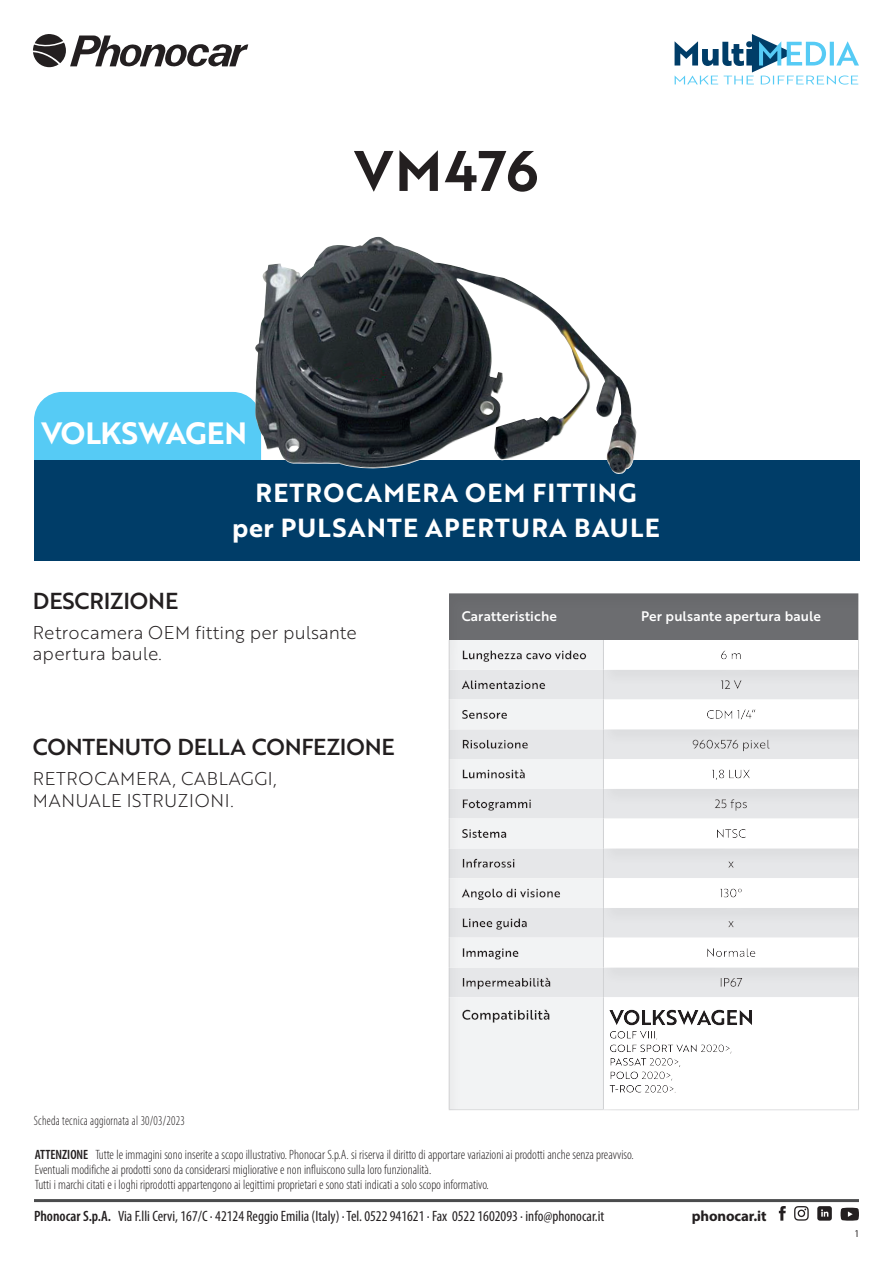
<style>
.page{position:relative;width:893px;height:1263px;background:#fff}
.page>*{position:absolute;margin:0;border:0;box-sizing:border-box;transform-origin:0 0}
.t1{font:55.5px "Brother 1816 Bold";letter-spacing:.02em;color:#231f20}
.t2{font:30px "Brother 1816 Bold";letter-spacing:-.005em;color:#fff}
.t3{font:25.5px/34.5px "Brother 1816 Bold";letter-spacing:.05em;color:#fff;text-align:center}
.t4{font:22.5px "Brother 1816 Medium";letter-spacing:-.01em;color:#231f20}
.t5{font:18px/21.6px "Brother 1816 Light";color:#231f20}
.t6{font:18px/21.6px "Brother 1816 Light";letter-spacing:.025em;color:#231f20}
.t7{font:condensed 15px "Myriad Pro";color:#231f20}
.t8{font:700 14.85px "Myriad Pro";letter-spacing:-.01em;color:#231f20}
.t9{font:300 condensed 13.5px/15px "Myriad Pro";color:#231f20}
.t10{font:13.5px "Brother 1816 Medium";letter-spacing:.01em;color:#fff}
.t11{font:300 condensed 13.5px "Myriad Pro";letter-spacing:.02em;color:#231f20;scale:.9 1}
.t12{font:condensed 10.5px "Myriad Pro";color:#231f20}
.s1{font-weight:600}
</style>
<div class="page">
<hr style="left:34px;top:1199px;width:825px;height:3px;background:#4b4c4d">
<svg style="left:779px;top:1206px;width:7px;height:14px"></svg>
<svg style="left:794px;top:1206px;width:15px;height:14px"></svg>
<svg style="left:817px;top:1206px;width:15px;height:14px"></svg>
<svg style="left:841px;top:1208px;width:18px;height:12px"></svg>
<svg style="left:33px;top:34px;width:215px;height:34px"></svg>
<svg style="left:675px;top:34px;width:184px;height:51px"></svg>
<div style="left:34px;top:392px;width:221px;height:68px;background:#56cbf5"></div>
<div style="left:34px;top:460px;width:825px;height:101px;background:#003d68"></div>
<div style="left:446px;top:593px;width:446px;height:526px;background:#231f20;opacity:.05"></div>
<img style="left:255px;top:237px;width:382px;height:237px">
<h2 class="t2" style="left:41px;top:410px;width:207px">VOLKSWAGEN</h2>
<h1 class="t1" style="left:355px;top:129px;width:185px">VM476</h1>
<h3 class="t3" style="left:232px;top:475px;width:429px">RETROCAMERA OEM FITTING per PULSANTE APERTURA BAULE</h3>
<h3 class="t4" style="left:33px;top:584px;width:147px">DESCRIZIONE</h3>
<h3 class="t5" style="left:33px;top:621px;width:325px">Retrocamera OEM fitting per pulsante apertura baule.</h3>
<h3 class="t4" style="left:33px;top:730px;width:363px">CONTENUTO DELLA CONFEZIONE</h3>
<h3 class="t6" style="left:33px;top:767px;width:245px">RETROCAMERA, CABLAGGI,<br>MANUALE ISTRUZIONI.</h3>
<p class="t10" style="left:462px;top:606px;width:97px">Caratteristiche</p>
<p class="t10" style="left:641px;top:606px;width:182px">Per pulsante apertura baule</p>
<p class="t11" style="left:34px;top:1113px;width:169px">Scheda tecnica aggiornata al 30/03/2023</p>
<p class="t9" style="left:35px;top:1146px;width:600px"><span class="s1">ATTENZIONE</span> Tutte le immagini sono inserite a scopo illustrativo. Phonocar S.p.A. si riserva il diritto di apportare variazioni ai prodotti anche senza preavviso.<br>Eventuali modifiche ai prodotti sono da considerarsi migliorative e non influiscono sulla loro funzionalità.<br>Tutti i marchi citati e i loghi riprodotti appartengono ai legittimi proprietari e sono stati indicati a solo scopo informativo.</p>
<p class="t7" style="left:34px;top:1207px;width:572px"><span class="s1">Phonocar S.p.A.</span> Via F.lli Cervi, 167/C · 42124 Reggio Emilia (Italy) · Tel. 0522 941621 · Fax 0522 1602093 · info@phonocar.it</p>
<p class="t8" style="left:692px;top:1206px;width:76px">phonocar.it</p>
<p class="t12" style="left:855px;top:1228px;width:6px">1</p>
</div>
